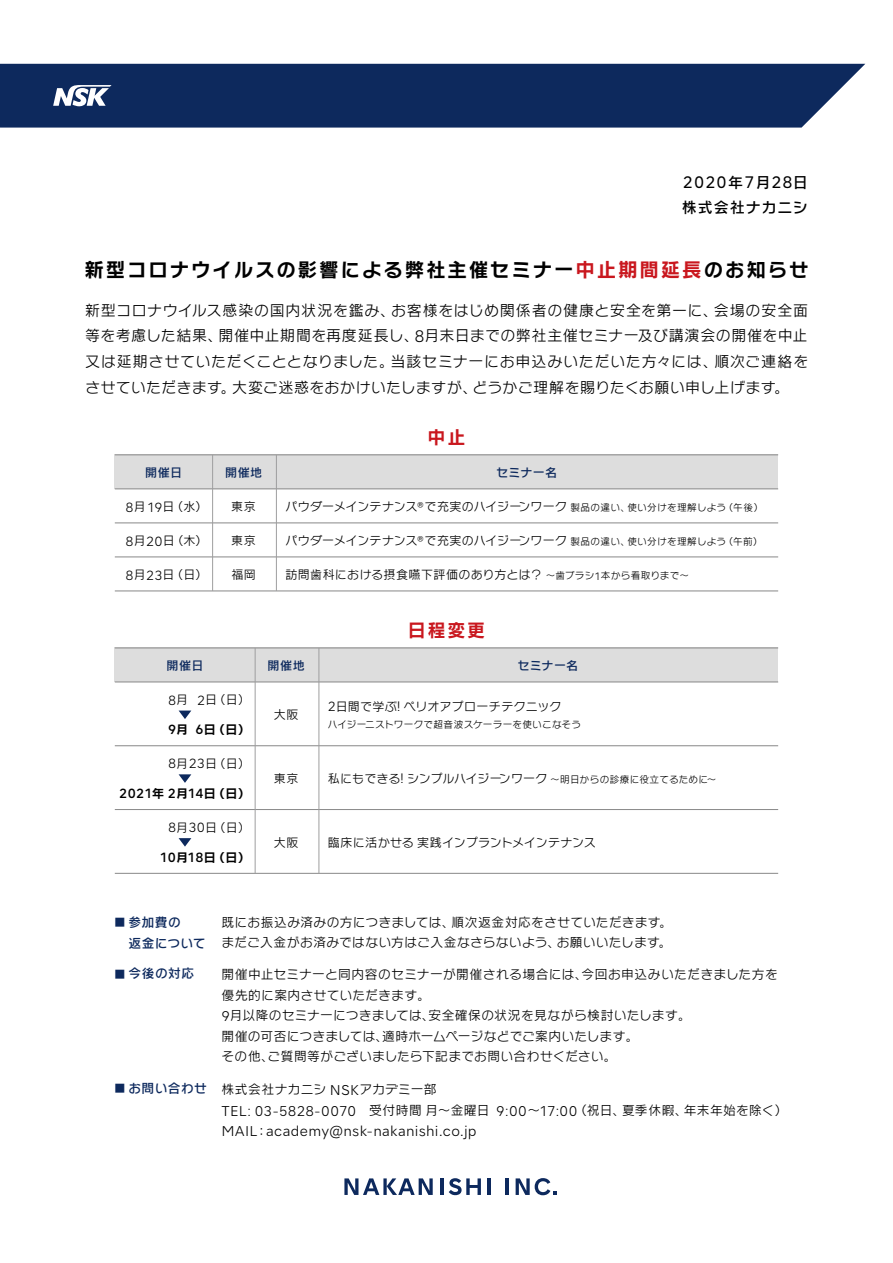
<style>
.page{position:relative;width:893px;height:1263px;background:#fff}
.page>*{position:absolute;margin:0;border:0;box-sizing:border-box;transform-origin:0 0}
.t1{font:19.5px "NSK TSR J B";letter-spacing:.095em;color:#000}
.t2{font:18px "NSK TSR J B";letter-spacing:.095em;color:#c9171e}
.t3{font:15.75px "NSKTSRE";letter-spacing:.075em;color:#000}
.t4{font:15px/25.5px "NSK TSR J M";letter-spacing:.02em;color:#000;text-align:justify}
.t5{font:15px "NSK TSR J DB";letter-spacing:.065em;color:#000}
.t6{font:300 13.35px "NSKTSRE";letter-spacing:.025em;color:#000}
.t7{font:12.75px/20.4px "NSK TSR J M";letter-spacing:.02em;color:#000}
.t8{font:12.75px/21.3px "NSK TSR J DB";letter-spacing:.03em;color:#0d295d}
.t9{font:500 12.6px "NSKTSRE";letter-spacing:.02em;color:#000}
.t10{font:300 12.6px "NSKTSRE";color:#000}
.t11{font:12px "NSK TSR J M";letter-spacing:.015em;color:#000}
.t12{font:12px "NSK TSR J DB";letter-spacing:.03em;color:#0d295d}
.t13{font:12px "NSK TSR J B";color:#000}
.t14{font:9.6px "NSK TSR J M";letter-spacing:.03em;color:#000}
.s1{font-family:"NSK TSR J DB";font-size:15px}
.s2{color:#c9171e}
.s3{font-family:"NSKTSRE";font-weight:300;font-size:15.75px}
.s4{font-family:"NSKTSRE";font-weight:300;font-size:12.6px}
.s5{font-size:9.6px}
.s6{font-family:"NSKTSRE";font-weight:300;font-size:10.05px}
.s7{font-family:"NSK TSR J M";font-weight:400;font-size:12px}
.s8{font-family:"NSK TSR J B";font-weight:400;font-size:12px}
.s9{font-family:"NSKTSRE";font-weight:500;font-size:12.6px}
.s10{font-size:10.2px}
.s11{font-family:"NSKTSRE";font-weight:300;font-size:13.35px}
.s12{font-family:"NSK TSR J M";font-weight:400;font-size:12.75px}
</style>
<div class="page">
<div style="left:115px;top:455px;width:663px;height:34px;background:#ddd"></div>
<svg style="left:344px;top:1178px;width:89px;height:17px"></svg>
<hr style="left:440px;top:1178px;width:3px;height:17px;background:#0d295d">
<svg style="left:449px;top:1178px;width:32px;height:17px"></svg>
<hr style="left:488px;top:1178px;width:3px;height:17px;background:#0d295d">
<hr style="left:505px;top:1178px;width:3px;height:17px;background:#0d295d">
<svg style="left:516px;top:1178px;width:41px;height:17px"></svg>
<hr style="left:115px;top:454px;width:663px;height:1px;background:#888">
<hr style="left:115px;top:488px;width:663px;height:1px;background:#888">
<hr style="left:115px;top:522px;width:663px;height:1px;background:#888">
<hr style="left:115px;top:556px;width:663px;height:1px;background:#888">
<hr style="left:115px;top:590px;width:663px;height:1px;background:#888">
<hr style="left:212px;top:455px;width:1px;height:136px;background:#9e9e9f">
<hr style="left:276px;top:455px;width:1px;height:136px;background:#9e9e9f">
<div style="left:115px;top:648px;width:663px;height:34px;background:#ddd"></div>
<hr style="left:115px;top:647px;width:663px;height:1px;background:#888">
<hr style="left:115px;top:682px;width:663px;height:1px;background:#888">
<hr style="left:115px;top:745px;width:663px;height:1px;background:#888">
<hr style="left:115px;top:809px;width:663px;height:1px;background:#888">
<hr style="left:115px;top:873px;width:663px;height:1px;background:#888">
<hr style="left:255px;top:648px;width:1px;height:225px;background:#9e9e9f">
<hr style="left:319px;top:648px;width:1px;height:225px;background:#9e9e9f">
<svg style="left:179px;top:710px;width:12px;height:9px"></svg>
<svg style="left:179px;top:774px;width:12px;height:9px"></svg>
<svg style="left:179px;top:838px;width:12px;height:9px"></svg>
<div style="left:0;top:64px;width:865px;height:64px;background:#0d295d"></div>
<svg style="left:53px;top:85px;width:59px;height:21px"></svg>
<p class="t3" style="left:683px;top:172px;width:127px">2020<span class="s1">年</span>7<span class="s1">月</span>28<span class="s1">日</span></p>
<p class="t5" style="left:682px;top:198px;width:128px">株式会社ナカニシ</p>
<h1 class="t1" style="left:84px;top:256px;width:726px">新型コロナウイルスの影響による弊社主催セミナー<span class="s2">中止期間延長</span>のお知らせ</h1>
<p class="t4" style="left:85px;top:297px;width:725px">新型コロナウイルス感染の国内状況を鑑み、お客様をはじめ関係者の健康と安全を第一に、会場の安全面等を考慮した結果、開催中止期間を再度延長し、<span class="s3">8</span>月末日までの弊社主催セミナー及び講演会の開催を中止又は延期させていただくこととなりました。当該セミナーにお申込みいただいた方々には、順次ご連絡をさせていただきます。大変ご迷惑をおかけいたしますが、どうかご理解を賜りたくお願い申し上げます。</p>
<h2 class="t2" style="left:428px;top:425px;width:39px">中止</h2>
<p class="t12" style="left:145px;top:464px;width:38px">開催日</p>
<p class="t12" style="left:225px;top:464px;width:39px">開催地</p>
<p class="t12" style="left:496px;top:464px;width:62px">セミナー名</p>
<p class="t11" style="left:126px;top:499px;width:83px"><span class="s4">8</span>月<span class="s4">19</span>日（水）</p>
<p class="t11" style="left:126px;top:533px;width:83px"><span class="s4">8</span>月<span class="s4">20</span>日（木）</p>
<p class="t11" style="left:126px;top:567px;width:83px"><span class="s4">8</span>月<span class="s4">23</span>日（日）</p>
<p class="t11" style="left:231px;top:499px;width:26px">東京</p>
<p class="t11" style="left:231px;top:533px;width:26px">東京</p>
<p class="t11" style="left:231px;top:567px;width:26px">福岡</p>
<p class="t11" style="left:285px;top:499px;width:479px">パウダーメインテナンス<span class="s4">®</span>で充実のハイジーンワーク<span class="s5">製品の違い、使い分けを理解しよう（午後）</span></p>
<p class="t11" style="left:285px;top:533px;width:478px">パウダーメインテナンス<span class="s4">®</span>で充実のハイジーンワーク<span class="s5">製品の違い、使い分けを理解しよう（午前）</span></p>
<p class="t11" style="left:285px;top:567px;width:405px">訪問歯科における摂食嚥下評価のあり方とは？<span class="s5">～歯ブラシ</span><span class="s6">1</span><span class="s5">本から看取りまで～</span></p>
<h2 class="t2" style="left:408px;top:618px;width:79px">日程変更</h2>
<p class="t12" style="left:167px;top:657px;width:38px">開催日</p>
<p class="t12" style="left:268px;top:657px;width:39px">開催地</p>
<p class="t12" style="left:518px;top:657px;width:62px">セミナー名</p>
<p class="t10" style="left:168px;top:691px;width:22px">8<span class="s7">月</span></p>
<p class="t9" style="left:168px;top:721px;width:22px">9<span class="s8">月</span></p>
<p class="t11" style="left:168px;top:756px;width:83px"><span class="s4">8</span>月<span class="s4">23</span>日（日）</p>
<p class="t9" style="left:119px;top:785px;width:132px">2021<span class="s8">年</span> 2<span class="s8">月</span>14<span class="s8">日（日）</span></p>
<p class="t11" style="left:168px;top:819px;width:83px"><span class="s4">8</span>月<span class="s4">30</span>日（日）</p>
<p class="t13" style="left:160px;top:849px;width:91px"><span class="s9">10</span>月<span class="s9">18</span>日（日）</p>
<p class="t11" style="left:197px;top:692px;width:54px"><span class="s4">2</span>日（日）</p>
<p class="t13" style="left:196px;top:721px;width:56px"><span class="s9">6</span>日（日）</p>
<p class="t11" style="left:328px;top:698px;width:235px"><span class="s4">2</span>日間で学ぶ<span class="s4">!</span> ペリオアプローチテクニック</p>
<p class="t11" style="left:274px;top:707px;width:26px">大阪</p>
<p class="t14" style="left:328px;top:718px;width:255px">ハイジーニストワークで超音波スケーラーを使いこなそう</p>
<p class="t11" style="left:328px;top:770px;width:390px">私にもできる<span class="s4">!</span> シンプルハイジーンワーク<span class="s5">～明日からの診療に役立てるために～</span></p>
<p class="t11" style="left:274px;top:770px;width:26px">東京</p>
<p class="t11" style="left:328px;top:834px;width:282px">臨床に活かせる実践インプラントメインテナンス　</p>
<p class="t11" style="left:274px;top:834px;width:26px">大阪</p>
<p class="t8" style="left:128px;top:910px;width:79px;text-indent:-14px"><span class="s10">■</span> 参加費の<br>返金について</p>
<p class="t8" style="left:115px;top:962px;width:81px"><span class="s10">■</span> 今後の対応</p>
<p class="t8" style="left:115px;top:1077px;width:94px"><span class="s10">■</span> お問い合わせ</p>
<p class="t7" style="left:221px;top:911px;width:452px">既にお振込み済みの方につきましては、順次返金対応をさせていただきます。まだご入金がお済みではない方はご入金なさらないよう、お願いいたします。</p>
<p class="t7" style="left:222px;top:964px;width:558px">開催中止セミナーと同内容のセミナーが開催される場合には、今回お申込みいただきました方を優先的に案内させていただきます。<br><span class="s11">9</span>月以降のセミナーにつきましては、安全確保の状況を見ながら検討いたします。<br>開催の可否につきましては、適時ホームページなどでご案内いたします。<br>その他、ご質問等がございましたら下記までお問い合わせください。</p>
<p class="t7" style="left:221px;top:1078px;width:567px;line-height:21px">株式会社ナカニシ <span class="s11">NSK</span>アカデミー部<br><span class="s11">TEL: 03-5828-0070</span>　受付時間月～金曜日 <span class="s11">9:00</span>～<span class="s11">17:00</span>（祝日、夏季休暇、年末年始を除く）</p>
<p class="t6" style="left:222px;top:1122px;width:257px">MAIL<span class="s12">：</span>academy@nsk-nakanishi.co.jp</p>
</div>
